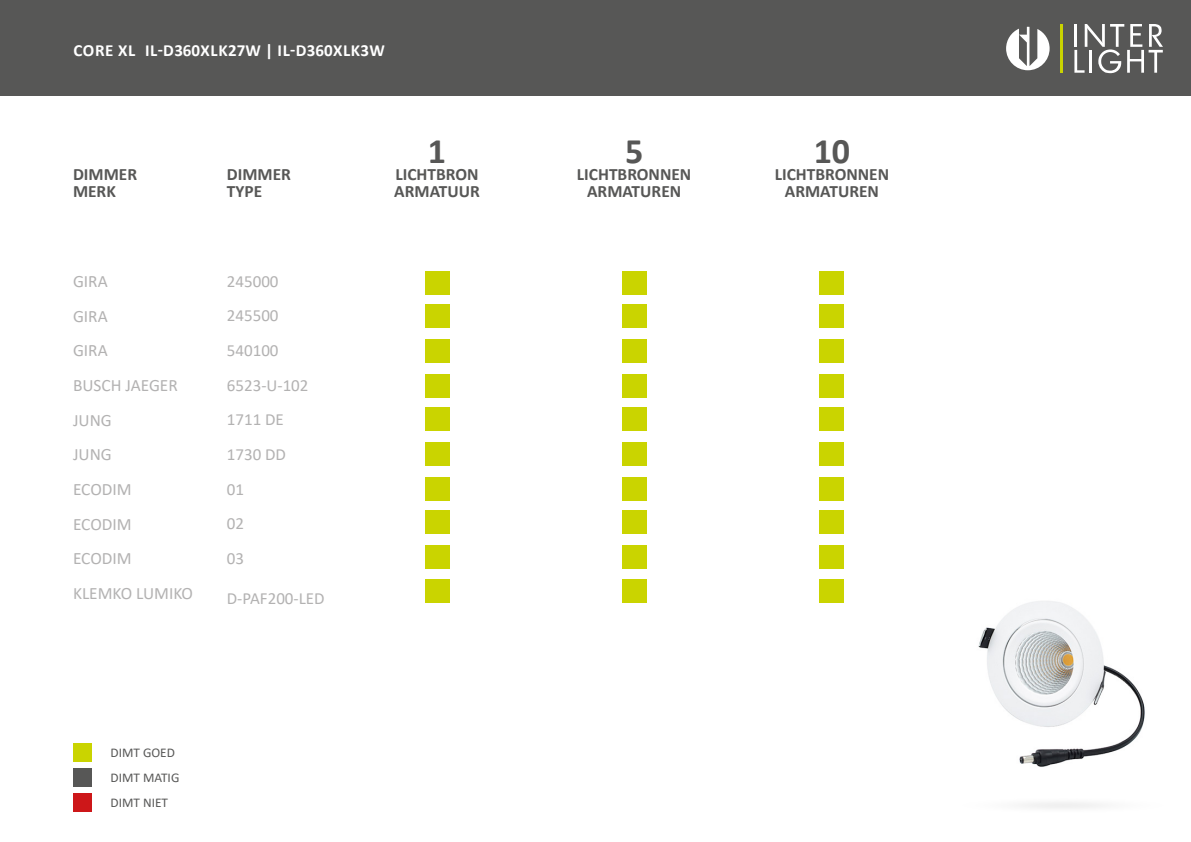
<style>
.page{position:relative;width:1191px;height:842px;background:#fff}
.page>*{position:absolute;margin:0;border:0;box-sizing:border-box;transform-origin:0 0}
.t1{font:700 36px "Calibri";color:#575756}
.t2{font:700 17.3px/17px "Calibri";color:#575756}
.t3{font:17.3px/34.7px "Calibri";color:#b3b2b2}
.t4{font:17px/34.7px "Calibri";color:#b3b2b2}
.t5{font:700 17px "Calibri";letter-spacing:.02em;color:#fff}
.t6{font:13.3px/25.7px "Calibri";color:#575756}
</style>
<div class="page">
<div style="left:0;top:0;width:1191px;height:95px;background:#575756"></div>
<div style="left:425px;top:271px;width:24px;height:24px;background:#cad400"></div>
<div style="left:622px;top:271px;width:24px;height:24px;background:#cad400"></div>
<div style="left:820px;top:271px;width:24px;height:24px;background:#cad400"></div>
<div style="left:425px;top:374px;width:24px;height:24px;background:#cad400"></div>
<div style="left:622px;top:374px;width:24px;height:24px;background:#cad400"></div>
<div style="left:820px;top:374px;width:24px;height:24px;background:#cad400"></div>
<div style="left:425px;top:477px;width:24px;height:24px;background:#cad400"></div>
<div style="left:622px;top:477px;width:24px;height:24px;background:#cad400"></div>
<div style="left:820px;top:477px;width:24px;height:24px;background:#cad400"></div>
<div style="left:425px;top:579px;width:24px;height:23px;background:#cad400"></div>
<div style="left:622px;top:579px;width:24px;height:23px;background:#cad400"></div>
<div style="left:820px;top:579px;width:24px;height:23px;background:#cad400"></div>
<div style="left:425px;top:304px;width:24px;height:24px;background:#cad400"></div>
<div style="left:622px;top:304px;width:24px;height:24px;background:#cad400"></div>
<div style="left:820px;top:304px;width:24px;height:24px;background:#cad400"></div>
<div style="left:425px;top:407px;width:24px;height:24px;background:#cad400"></div>
<div style="left:622px;top:407px;width:24px;height:24px;background:#cad400"></div>
<div style="left:820px;top:407px;width:24px;height:24px;background:#cad400"></div>
<div style="left:425px;top:510px;width:24px;height:24px;background:#cad400"></div>
<div style="left:622px;top:510px;width:24px;height:24px;background:#cad400"></div>
<div style="left:820px;top:510px;width:24px;height:24px;background:#cad400"></div>
<div style="left:425px;top:339px;width:24px;height:24px;background:#cad400"></div>
<div style="left:622px;top:339px;width:24px;height:24px;background:#cad400"></div>
<div style="left:820px;top:339px;width:24px;height:24px;background:#cad400"></div>
<div style="left:425px;top:442px;width:24px;height:24px;background:#cad400"></div>
<div style="left:622px;top:442px;width:24px;height:24px;background:#cad400"></div>
<div style="left:820px;top:442px;width:24px;height:24px;background:#cad400"></div>
<div style="left:425px;top:545px;width:24px;height:24px;background:#cad400"></div>
<div style="left:622px;top:545px;width:24px;height:24px;background:#cad400"></div>
<div style="left:820px;top:545px;width:24px;height:24px;background:#cad400"></div>
<div style="left:73px;top:744px;width:19px;height:18px;background:#cad400"></div>
<div style="left:73px;top:768px;width:19px;height:19px;background:#575756"></div>
<div style="left:73px;top:793px;width:19px;height:18px;background:#cd1719"></div>
<svg style="left:1074px;top:24px;width:89px;height:49px"></svg>
<hr style="left:1060px;top:24px;width:3px;height:49px;background:#c9d300">
<svg style="left:1006px;top:27px;width:43px;height:43px"></svg>
<img style="left:978px;top:601px;width:167px;height:166px">
<p class="t5" style="left:73px;top:39px;width:313px">CORE XL IL-D360XLK27W | IL-D360XLK3W</p>
<p class="t2" style="left:73px;top:166px;width:66px">DIMMER<br>MERK</p>
<p class="t2" style="left:227px;top:165px;width:66px">DIMMER<br>TYPE</p>
<p class="t3" style="left:73px;top:263px;width:122px">GIRA<br>GIRA<br>GIRA<br>BUSCH JAEGER<br>JUNG<br>JUNG<br>ECODIM<br>ECODIM<br>ECODIM<br>KLEMKO LUMIKO</p>
<p class="t4" style="left:227px;top:263px;width:83px">245000<br>245500<br>540100<br>6523-U-102<br>1711 DE<br>1730 DD<br>01<br>02<br>03</p>
<p class="t4" style="left:227px;top:580px;width:99px">D-PAF200-LED</p>
<h1 class="t1" style="left:428px;top:126px;width:20px">1</h1>
<p class="t2" style="left:394px;top:166px;width:87px">LICHTBRON<br>ARMATUUR</p>
<p class="t6" style="left:110px;top:739px;width:70px">DIMT GOED<br>DIMT MATIG</p>
<p class="t6" style="left:110px;top:789px;width:59px">DIMT NIET</p>
<h1 class="t1" style="left:625px;top:126px;width:20px">5</h1>
<p class="t2" style="left:577px;top:166px;width:116px;text-align:center">LICHTBRONNEN<br>ARMATUREN</p>
<h1 class="t1" style="left:813px;top:126px;width:38px">10</h1>
<p class="t2" style="left:774px;top:166px;width:116px;text-align:center">LICHTBRONNEN<br>ARMATUREN</p>
</div>
